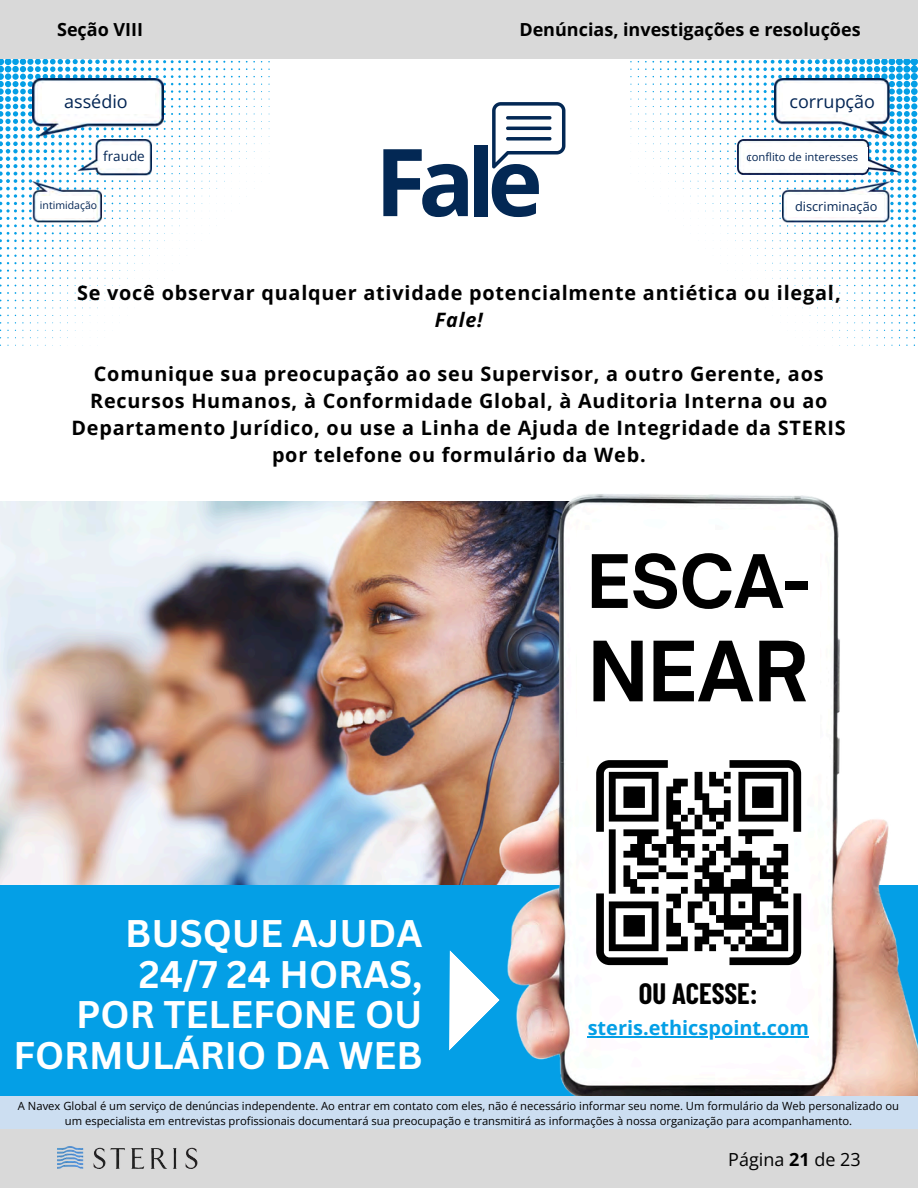
<style>
.page{position:relative;width:918px;height:1188px;background:#fff}
.page>*{position:absolute;margin:0;border:0;box-sizing:border-box;transform-origin:0 0}
.t1{font:700 93.75px "Open Sans";color:#032854}
.t2{font:700 79.5px "Open Sauce One";color:#000}
.t3{font:700 70.5px "Open Sauce One";color:#000}
.t4{font:700 37.5px/40.5px "Canva Sans";color:#fff;text-align:right}
.t5{font:700 28.8px "Barlow Condensed";color:#000}
.t6{font:700 19.95px "Open Sans";color:#049fe6}
.t7{font:700 19.8px/27px "Open Sans";letter-spacing:.04em;color:#000;text-align:center}
.t8{font:700 18px "Open Sans";color:#000}
.t9{font:18px "Open Sans";color:#032554}
.t10{font:18px "Open Sans";color:#000}
.t11{font:13.5px "Open Sans";color:#032554}
.t12{font:12.75px "Open Sans";color:#032554}
.t13{font:11.25px/15px "Open Sans";color:#000;text-align:center}
.t14{font:11.25px "Open Sans";color:#032554}
.t15{font:10.5px "Open Sans";color:#032554}
.s1{font-style:italic}
.s2{font-weight:700}
</style>
<div class="page">
<img style="left:0;top:502px;width:500px;height:384px">
<div style="left:0;top:886px;width:918px;height:210px;background:#049fe6"></div>
<svg style="left:492px;top:102px;width:73px;height:66px"></svg>
<svg style="left:660px;top:61px;width:9px;height:9px"></svg>
<svg style="left:854px;top:255px;width:9px;height:9px"></svg>
<svg style="left:742px;top:60px;width:30px;height:80px"></svg>
<svg style="left:824px;top:59px;width:45px;height:190px"></svg>
<svg style="left:645px;top:61px;width:9px;height:9px"></svg>
<svg style="left:712px;top:60px;width:40px;height:77px"></svg>
<svg style="left:660px;top:76px;width:9px;height:9px"></svg>
<svg style="left:727px;top:143px;width:9px;height:9px"></svg>
<svg style="left:675px;top:60px;width:47px;height:40px"></svg>
<svg style="left:869px;top:58px;width:49px;height:243px"></svg>
<svg style="left:839px;top:255px;width:9px;height:9px"></svg>
<svg style="left:772px;top:59px;width:63px;height:160px"></svg>
<svg style="left:88px;top:59px;width:19px;height:123px"></svg>
<svg style="left:110px;top:60px;width:27px;height:80px"></svg>
<svg style="left:201px;top:76px;width:9px;height:9px"></svg>
<svg style="left:201px;top:61px;width:24px;height:9px"></svg>
<svg style="left:0;top:285px;width:9px;height:9px"></svg>
<svg style="left:141px;top:60px;width:25px;height:77px"></svg>
<svg style="left:231px;top:61px;width:9px;height:9px"></svg>
<svg style="left:216px;top:76px;width:9px;height:9px"></svg>
<svg style="left:52px;top:240px;width:9px;height:9px"></svg>
<svg style="left:171px;top:60px;width:25px;height:62px"></svg>
<svg style="left:50px;top:59px;width:35px;height:175px"></svg>
<svg style="left:0;top:58px;width:48px;height:221px"></svg>
<svg style="left:67px;top:240px;width:9px;height:9px"></svg>
<svg style="left:246px;top:61px;width:9px;height:9px"></svg>
<svg style="left:231px;top:76px;width:9px;height:9px"></svg>
<svg style="left:164px;top:143px;width:9px;height:9px"></svg>
<svg style="left:216px;top:91px;width:9px;height:9px"></svg>
<svg style="left:52px;top:255px;width:9px;height:9px"></svg>
<svg style="left:449px;top:950px;width:51px;height:101px"></svg>
<img style="left:500px;top:494px;width:418px;height:602px">
<svg style="left:596px;top:760px;width:205px;height:205px"></svg>
<div style="left:0;top:1096px;width:918px;height:37px;background:#ccdef1"></div>
<hr style="left:588px;top:1036px;width:221px;height:1px;background:#049fe6">
<div style="left:0;top:1130px;width:918px;height:58px;background:#d9d9d9"></div>
<img style="left:57px;top:1146px;width:141px;height:23px">
<div style="left:0;top:0;width:918px;height:58px;background:#d9d9d9"></div>
<img style="left:33px;top:78px;width:130px;height:59px">
<img style="left:78px;top:140px;width:74px;height:36px">
<img style="left:33px;top:181px;width:69px;height:42px">
<img style="left:774px;top:78px;width:117px;height:59px">
<img style="left:783px;top:181px;width:108px;height:42px">
<img style="left:738px;top:140px;width:164px;height:34px">
<div style="left:42px;top:84px;width:113px;height:30px;background:#fff"></div>
<div style="left:100px;top:146px;width:49px;height:22px;background:#fff"></div>
<div style="left:783px;top:84px;width:101px;height:30px;background:#fff"></div>
<div style="left:750px;top:147px;width:118px;height:21px;background:#fff"></div>
<div style="left:788px;top:195px;width:96px;height:22px;background:#fff"></div>
<div style="left:37px;top:196px;width:55px;height:21px;background:#fff"></div>
<div style="left:577px;top:531px;width:242px;height:221px;background:#fff"></div>
<h6 class="t8" style="left:57px;top:17px;width:88px">Seção VIII</h6>
<p class="t8" style="left:519px;top:17px;width:343px">Denúncias, investigações e resoluções</p>
<h5 class="t9" style="left:64px;top:88px;width:65px">assédio</h5>
<p class="t9" style="left:790px;top:89px;width:87px">corrupção</p>
<p class="t14" style="left:746px;top:149px;width:113px">conflito de interesses</p>
<p class="t12" style="left:795px;top:197px;width:84px">discriminação</p>
<h5 class="t1" style="left:375px;top:116px;width:169px">Fale</h5>
<h4 class="t11" style="left:103px;top:147px;width:43px">fraude</h4>
<h5 class="t15" style="left:40px;top:197px;width:59px">intimidação</h5>
<h6 class="t7" style="left:77px;top:279px;width:765px">Se você observar qualquer atividade potencialmente antiética ou ilegal,<br><span class="s1">Fale!</span></h6>
<p class="t7" style="left:71px;top:360px;width:776px">Comunique sua preocupação ao seu Supervisor, a outro Gerente, aos Recursos Humanos, à Conformidade Global, à Auditoria Interna ou ao Departamento Jurídico, ou use a Linha de Ajuda de Integridade da STERIS por telefone ou formulário da Web.</p>
<h2 class="t3" style="left:587px;top:537px;width:224px">ESCA-</h2>
<h2 class="t2" style="left:588px;top:622px;width:222px">NEAR</h2>
<p class="t4" style="left:14px;top:912px;width:411px">BUSQUE AJUDA<br>24/7 24 HORAS,<br>POR TELEFONE OU<br>FORMULÁRIO DA WEB</p>
<p class="t13" style="left:18px;top:1098px;width:883px">A Navex Global é um serviço de denúncias independente. Ao entrar em contato com eles, não é necessário informar seu nome. Um formulário da Web personalizado ou um especialista em entrevistas profissionais documentará sua preocupação e transmitirá as informações à nossa organização para acompanhamento.</p>
<p class="t5" style="left:639px;top:975px;width:120px">OU ACESSE:</p>
<p class="t6" style="left:588px;top:1014px;width:223px">steris.ethicspoint.com</p>
<p class="t10" style="left:728px;top:1146px;width:134px">Página <span class="s2">21</span> de 23</p>
</div>
